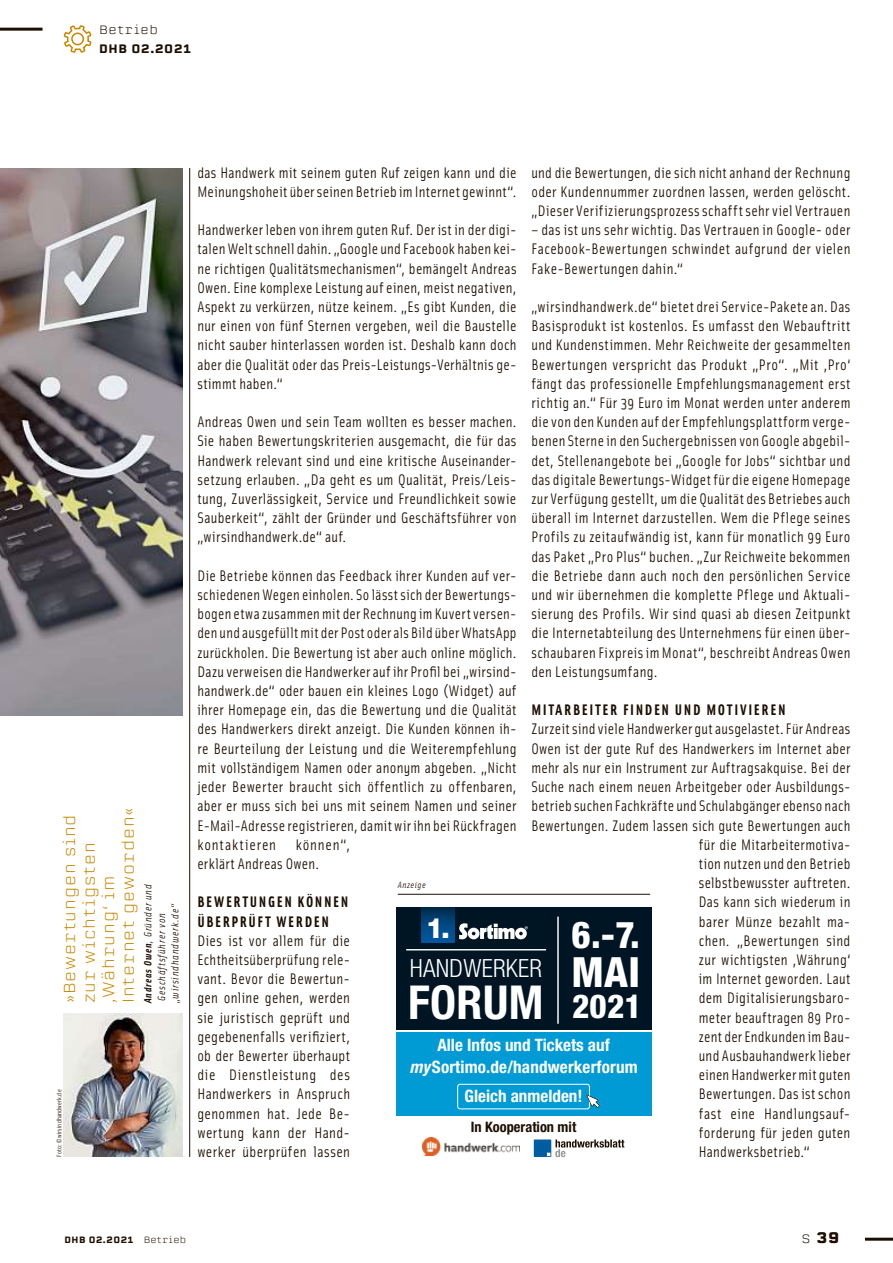
<style>
.page{position:relative;width:893px;height:1263px;background:#fff}
.page>*{position:absolute;margin:0;border:0;box-sizing:border-box;transform-origin:0 0}
.t1{font:700 condensed 46.8px "Helvetica Neue LT";letter-spacing:.005em;color:#fff}
.t2{font:800 condensed 41.7px "Helvetica Neue LT";color:#fff}
.t3{font:800 condensed 37.2px "Helvetica Neue LT";color:#fff}
.t4{font:800 condensed 33px "Helvetica Neue LT";color:#fff}
.t5{font:800 28.05px "Helvetica Neue LT";color:#fff}
.t6{font:300 condensed 25.05px "Helvetica Neue LT";letter-spacing:.01em;color:#fff}
.t7{font:700 condensed 17.1px/22px "Helvetica Neue LT";color:#fff;text-align:center}
.t8{font:300 15.75px/19.5px "Erbaum";letter-spacing:.06em;color:#c58800}
.t9{font:15.3px/19.2px "Solex OT";letter-spacing:.02em;color:#1c0e00;text-align:justify}
.t10{font:700 15.3px/19.2px "Solex OT";letter-spacing:.1em;color:#1c0e00}
.t11{font:700 15px "Erbaum";color:#1c0e00}
.t12{font:700 condensed 14.4px "Helvetica Neue LT";color:#1c0e00}
.t13{font:500 12px "Erbaum";letter-spacing:.06em;color:#1c0e00}
.t14{font:300 12px "Erbaum";letter-spacing:.06em;color:#1c0e00}
.t15{font:italic 10.5px/13.5px "Solex OT";letter-spacing:.08em;color:#1c0e00}
.t16{font:500 9px "Erbaum";letter-spacing:.06em;color:#1c0e00}
.t17{font:italic 9px "Solex OT";letter-spacing:.06em;color:#1c0e00}
.t18{font:6.75px "Solex OT";letter-spacing:.01em;color:#1c0e00}
.s1{font-weight:700}
.s2{font-style:italic}
.s3{font-weight:300}
.s4{font-weight:300;font-size:12px}
</style>
<div class="page">
<hr style="left:0;top:28px;width:43px;height:3px;background:#1c0e00">
<svg style="left:63px;top:25px;width:29px;height:28px"></svg>
<hr style="left:865px;top:1238px;width:28px;height:3px;background:#1c0e00">
<img style="left:0;top:168px;width:182px;height:547px">
<img style="left:64px;top:1013px;width:118px;height:144px">
<hr style="left:189px;top:168px;width:1px;height:989px;background:#1c0e00">
<hr style="left:398px;top:894px;width:252px;height:1px;background:#1c0e00">
<div style="left:396px;top:908px;width:255px;height:122px;background:#001524"></div>
<hr style="left:557px;top:916px;width:2px;height:108px;background:#fff">
<svg style="left:421px;top:908px;width:34px;height:35px"></svg>
<hr style="left:406px;top:949px;width:140px;height:1px;background:#fff">
<svg style="left:459px;top:923px;width:69px;height:17px"></svg>
<div style="left:396px;top:1032px;width:255px;height:84px;background:#009bd5"></div>
<svg style="left:534px;top:1139px;width:90px;height:18px"></svg>
<img style="left:423px;top:1137px;width:97px;height:18px">
<div style="left:457px;top:1084px;width:133px;height:25px;border:1px solid #fff;border-radius:3px"></div>
<svg style="left:586px;top:1094px;width:14px;height:14px"></svg>
<p class="t14" style="left:99px;top:25px;width:60px">Betrieb</p>
<p class="t13" style="left:99px;top:44px;width:94px">DHB 02.2021</p>
<p class="t8" style="left:62px;top:1003px;width:198px;rotate:-90deg">»Bewertungen sind zur wichtigsten ‚Währung‘ im<br>Internet geworden«</p>
<p class="t15" style="left:142px;top:1003px;width:120px;rotate:-90deg"><span class="s1">Andreas Owen</span>, Gründer und<br>Geschäftsführer von „wirsindhandwerk.de“</p>
<p class="t18" style="left:57px;top:1157px;width:69px;rotate:-90deg">Foto: © wirsindhandwerk.de</p>
<p class="t9" style="left:197px;top:164px;width:321px">das Handwerk mit seinem guten Ruf zeigen kann und die<br>Meinungshoheit überseinenBetrieb imInternet gewinnt“.</p>
<p class="t9" style="left:197px;top:222px;width:321px">Handwerker leben von ihrem guten Ruf. Der ist in der digi&shy;talenWeltschnelldahin.„Googleund Facebookhaben kei&shy;ne richtigen Qualitätsmechanismen“, bemängelt Andreas Owen.EinekomplexeLeistungauf einen, meistnegativen, Aspekt zu verkürzen, nütze keinem. „Es gibt Kunden, die nur einen von fünf Sternen vergeben, weil die Baustelle nicht sauber hinterlassen worden ist. Deshalb kann doch aber die Qualität oder das Preis-Leistungs-Verhältnis ge&shy;stimmt haben.“</p>
<p class="t9" style="left:197px;top:414px;width:321px">Andreas Owen und sein Team wollten es besser machen.<br>Sie haben Bewertungskriterien ausgemacht, die für das Handwerk relevant sind und eine kritische Auseinander&shy;setzung erlauben. „Da geht es um Qualität, Preis/Leis&shy;tung, Zuverlässigkeit, Service und Freundlichkeit sowie Sauberkeit“, zählt der Gründer und Geschäftsführer von „wirsindhandwerk.de“ auf.</p>
<p class="t9" style="left:197px;top:567px;width:321px">Die Betriebe können das Feedback ihrer Kunden auf ver&shy;schiedenenWegeneinholen. So lässtsichder Bewertungs&shy;bogen etwa zusammenmit derRechnungimKuvertversen&shy;denund ausgefülltmitder Post oder alsBildüberWhatsApp zurückholen. Die Bewertung ist aber auch online möglich.<br>Dazu verweisendie Handwerker aufihr Profilbei„wirsind&shy;handwerk.de“ oder bauen ein kleines Logo (Widget) auf ihrer Homepage ein, das die Bewertung und die Qualität des Handwerkers direkt anzeigt. Die Kunden können ih&shy;re Beurteilung der Leistung und die Weiterempfehlung mit vollständigem Namen oder anonym abgeben. „Nicht jeder Bewerter braucht sich öffentlich zu offenbaren, aber er muss sich bei uns mit seinem Namen und seiner E-Mail-Adresse registrieren,damit wirihn beiRückfragen kontaktieren</p>
<p class="t9" style="left:531px;top:164px;width:321px">unddie Bewertungen, diesichnicht anhand der Rechnung oder Kundennummer zuordnen lassen, werden gelöscht. „DieserVerifizierungsprozessschafftsehrvielVertrauen</p>
<p class="t9" style="left:531px;top:222px;width:321px">– das ist uns sehr wichtig. Das Vertrauen in Google- oder Facebook-Bewertungen schwindet aufgrund der vielen Fake-Bewertungen dahin.“</p>
<p class="t9" style="left:531px;top:299px;width:321px">„wirsindhandwerk.de“ bietet drei Service-Pakete an. Das Basisprodukt ist kostenlos. Es umfasst den Webauftritt und Kundenstimmen. Mehr Reichweite der gesammelten Bewertungen verspricht das Produkt „Pro“. „Mit ,Pro‘ fängt das professionelle Empfehlungsmanagement erst richtig an.“ Für 39 Euro im Monat werden unter anderem dievon denKundenauf derEmpfehlungsplattformverge&shy;benenSterneinden Suchergebnissenvon Google abgebil&shy;det, Stellenangebote bei „Google for Jobs“ sichtbar und dasdigitaleBewertungs-Widget fürdie eigene Homepage zurVerfügunggestellt, um dieQualitätdes Betriebesauch überall im Internet darzustellen. Wem die Pflege seines Profils zu zeitaufwändig ist, kann für monatlich 99 Euro das Paket „Pro Plus“ buchen. „Zur Reichweite bekommen die Betriebe dann auch noch den persönlichen Service und wir übernehmen die komplette Pflege und Aktuali&shy;sierung des Profils. Wir sind quasi ab diesen Zeitpunkt die Internetabteilung des Unternehmens für einen über&shy;schaubaren Fixpreisim Monat“, beschreibt AndreasOwen den Leistungsumfang.</p>
<p class="t10" style="left:531px;top:702px;width:256px">MITARBEITER FINDEN UND MOTIVIEREN</p>
<p class="t9" style="left:531px;top:721px;width:321px;text-align:right">Zurzeitsindviele Handwerker gutausgelastet.FürAndreas Owen ist der gute Ruf des Handwerkers im Internet aber mehr als nur ein Instrument zur Auftragsakquise. Bei der Suche nach einem neuen Arbeitgeber oder Ausbildungs&shy;betriebsuchenFachkräfteund Schulabgänger ebenso nach Bewertungen. Zudem lassen sich gute Bewertungen auch für die Mitarbeitermotiva-<br>tion nutzen undden Betrieb<br>selbstbewusster auftreten.<br>Das kann sich wiederum in<br>barer Münze bezahlt ma-<br>chen. „Bewertungen sind<br>zur wichtigsten ,Währung‘<br>im Internet geworden. Laut<br>dem Digitalisierungsbaro-<br>meter beauftragen 89 Pro-<br>zent derEndkunden imBau-<br>undAusbauhandwerklieber<br>einenHandwerkermitguten<br>Bewertungen. Das ist schon<br>fast eine Handlungsauf-<br>forderung für jeden guten</p>
<p class="t9" style="left:197px;top:836px;width:154px;text-indent:98px">können“, erklärt Andreas Owen.</p>
<p class="t10" style="left:197px;top:894px;width:153px">BEWERTUNGEN KÖNNEN<br>ÜBERPRÜFT WERDEN</p>
<p class="t9" style="left:197px;top:932px;width:154px">Dies ist vor allem für die Echtheitsüberprüfung rele&shy;vant. Bevor die Bewertun&shy;gen online gehen, werden sie juristisch geprüft und gegebenenfalls verifiziert, ob der Bewerter überhaupt die Dienstleistung des Handwerkers in Anspruch genommen hat. Jede Be&shy;wertung kann der Hand&shy;werker überprüfen lassen</p>
<p class="t17" style="left:398px;top:882px;width:30px">Anzeige</p>
<h3 class="t5" style="left:426px;top:912px;width:26px">1.</h3>
<h3 class="t3" style="left:572px;top:922px;width:70px">6.-7.</h3>
<h2 class="t2" style="left:571px;top:957px;width:70px">MAI</h2>
<h3 class="t4" style="left:572px;top:994px;width:71px">2021</h3>
<h3 class="t6" style="left:410px;top:959px;width:134px">HANDWERKER</h3>
<h1 class="t1" style="left:408px;top:985px;width:137px">FORUM</h1>
<p class="t7" style="left:409px;top:1036px;width:230px">Alle Infos und Tickets auf <span class="s2">my</span>Sortimo.de/handwerkerforum</p>
<p class="t7" style="left:465px;top:1087px;width:120px">Gleich anmelden!</p>
<p class="t12" style="left:471px;top:1122px;width:107px">In Kooperation mit</p>
<p class="t9" style="left:699px;top:1143px;width:112px">Handwerksbetrieb.“</p>
<p class="t16" style="left:64px;top:1237px;width:123px">DHB 02.2021 <span class="s3">Betrieb</span></p>
<p class="t11" style="left:802px;top:1233px;width:39px"><span class="s4">S</span> 39</p>
</div>
